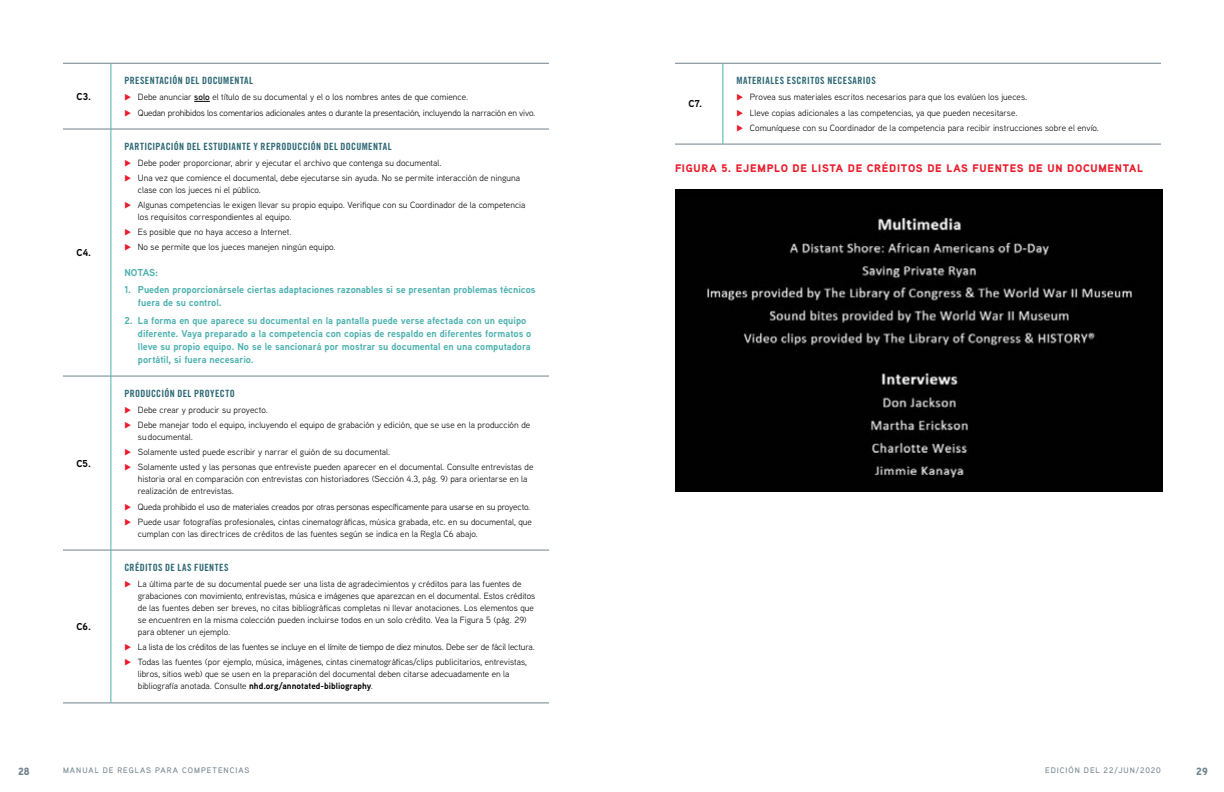
<style>
.page{position:relative;width:1224px;height:792px;background:#fff}
.page>*{position:absolute;margin:0;border:0;box-sizing:border-box;transform-origin:0 0}
.t1{font:900 11px "Aaux Pro";letter-spacing:.065em;color:#eb1d2d}
.t2{font:900 10.5px "Aaux Pro";color:#70828c}
.t3{font:700 10px/13px "Aaux Next";color:#4cb1af}
.t4{font:10px "Trade Gothic LT Std Bd Cn 20";letter-spacing:.04em;color:#2c6774}
.t5{font:700 10px "Aaux Next";letter-spacing:.01em;color:#000}
.t6{font:9px/15.1px "Aaux Next";color:#000}
.t7{font:500 8px "Aaux Pro";letter-spacing:.125em;color:#70828c}
.s1{font-weight:600}
.s2{font-weight:700}
</style>
<div class="page">
<hr style="left:63px;top:63px;width:48px;height:1px;background:#70828c">
<hr style="left:111px;top:63px;width:438px;height:1px;background:#70828c">
<hr style="left:63px;top:129px;width:48px;height:1px;background:#70828c">
<hr style="left:111px;top:129px;width:438px;height:1px;background:#70828c">
<hr style="left:63px;top:376px;width:48px;height:1px;background:#70828c">
<hr style="left:111px;top:376px;width:438px;height:1px;background:#70828c">
<hr style="left:63px;top:550px;width:48px;height:1px;background:#70828c">
<hr style="left:111px;top:550px;width:438px;height:1px;background:#70828c">
<hr style="left:63px;top:703px;width:48px;height:1px;background:#70828c">
<hr style="left:111px;top:703px;width:438px;height:1px;background:#70828c">
<hr style="left:111px;top:63px;width:1px;height:66px;background:#4cb1af">
<hr style="left:111px;top:129px;width:1px;height:247px;background:#4cb1af">
<hr style="left:111px;top:376px;width:1px;height:174px;background:#4cb1af">
<hr style="left:111px;top:550px;width:1px;height:153px;background:#4cb1af">
<svg style="left:194px;top:101px;width:16px;height:1px"></svg>
<hr style="left:675px;top:63px;width:48px;height:1px;background:#70828c">
<hr style="left:723px;top:63px;width:438px;height:1px;background:#70828c">
<hr style="left:675px;top:144px;width:48px;height:1px;background:#70828c">
<hr style="left:723px;top:144px;width:438px;height:1px;background:#70828c">
<hr style="left:723px;top:63px;width:1px;height:81px;background:#4cb1af">
<img style="left:675px;top:189px;width:487px;height:303px">
<p class="t5" style="left:76px;top:89px;width:16px">C3.</p>
<p class="t5" style="left:76px;top:245px;width:16px">C4.</p>
<p class="t5" style="left:76px;top:456px;width:16px">C5.</p>
<p class="t5" style="left:76px;top:619px;width:16px">C6.</p>
<p class="t4" style="left:124px;top:74px;width:130px">PRESENTACIÓN DEL DOCUMENTAL</p>
<p class="t6" style="left:138px;top:89px;width:399px">Debe anunciar <span class="s1">solo</span> el título de su documental y el o los nombres antes de que comience.<br>Quedan prohibidos los comentarios adicionales antes o durante la presentación, incluyendo la narración en vivo.</p>
<p class="t4" style="left:124px;top:140px;width:269px">PARTICIPACIÓN DEL ESTUDIANTE Y REPRODUCCIÓN DEL DOCUMENTAL</p>
<p class="t6" style="left:138px;top:155px;width:384px">Debe poder proporcionar, abrir y ejecutar el archivo que contenga su documental.<br>Una vez que comience el documental, debe ejecutarse sin ayuda. No se permite interacción de ninguna</p>
<p class="t6" style="left:138px;top:182px;width:389px">clase con los jueces ni el público.<br>Algunas competencias le exigen llevar su propio equipo. Verifique con su Coordinador de la competencia</p>
<p class="t6" style="left:138px;top:209px;width:199px">los requisitos correspondientes al equipo.<br>Es posible que no haya acceso a Internet.<br>No se permite que los jueces manejen ningún equipo.</p>
<p class="t3" style="left:124px;top:265px;width:35px">NOTAS:</p>
<p class="t3" style="left:138px;top:283px;width:399px;text-indent:-14px">1. Pueden proporcionársele ciertas adaptaciones razonables si se presentan problemas técnicos fuera de su control.</p>
<p class="t3" style="left:138px;top:313px;width:395px;text-indent:-14px">2. La forma en que aparece su documental en la pantalla puede verse afectada con un equipo diferente. Vaya preparado a la competencia con copias de respaldo en diferentes formatos o lleve su propio equipo. No se le sancionará por mostrar su documental en una computadora portátil, si fuera necesario.</p>
<p class="t4" style="left:124px;top:387px;width:112px">PRODUCCIÓN DEL PROYECTO</p>
<p class="t6" style="left:138px;top:402px;width:394px">Debe crear y producir su proyecto.<br>Debe manejar todo el equipo, incluyendo el equipo de grabación y edición, que se use en la producción de</p>
<p class="t6" style="left:138px;top:429px;width:397px">su documental.<br>Solamente usted puede escribir y narrar el guión de su documental.<br>Solamente usted y las personas que entreviste pueden aparecer en el documental. Consulte entrevistas de</p>
<p class="t6" style="left:138px;top:473px;width:391px;line-height:12px">historia oral en comparación con entrevistas con historiadores (Sección 4.3, pág. 9) para orientarse en la realización de entrevistas.</p>
<p class="t6" style="left:138px;top:499px;width:396px">Queda prohibido el uso de materiales creados por otras personas específicamente para usarse en su proyecto.<br>Puede usar fotografías profesionales, cintas cinematográficas, música grabada, etc. en su documental, que</p>
<p class="t6" style="left:138px;top:526px;width:342px">cumplan con las directrices de créditos de las fuentes según se indica en la Regla C6 abajo.</p>
<p class="t4" style="left:124px;top:561px;width:106px">CRÉDITOS DE LAS FUENTES</p>
<p class="t6" style="left:138px;top:578px;width:399px;line-height:12px">La última parte de su documental puede ser una lista de agradecimientos y créditos para las fuentes de grabaciones con movimiento, entrevistas, música e imágenes que aparezcan en el documental. Estos créditos de las fuentes deben ser breves, no citas bibliográficas completas ni llevar anotaciones. Los elementos que se encuentren en la misma colección pueden incluirse todos en un solo crédito. Vea la Figura 5 (pág. 29) para obtener un ejemplo.</p>
<p class="t6" style="left:138px;top:639px;width:399px">La lista de los créditos de las fuentes se incluye en el límite de tiempo de diez minutos. Debe ser de fácil lectura.<br>Todas las fuentes (por ejemplo, música, imágenes, cintas cinematográficas/clips publicitarios, entrevistas,</p>
<p class="t6" style="left:138px;top:668px;width:373px;line-height:12px">libros, sitios web) que se usen en la preparación del documental deben citarse adecuadamente en la bibliografía anotada. Consulte <span class="s2">nhd.org/annotated-bibliography</span>.</p>
<p class="t4" style="left:736px;top:74px;width:141px">MATERIALES ESCRITOS NECESARIOS</p>
<p class="t6" style="left:750px;top:89px;width:351px">Provea sus materiales escritos necesarios para que los evalúen los jueces.<br>Lleve copias adicionales a las competencias, ya que pueden necesitarse.<br>Comuníquese con su Coordinador de la competencia para recibir instrucciones sobre el envío.</p>
<p class="t1" style="left:675px;top:161px;width:470px">FIGURA 5. EJEMPLO DE LISTA DE CRÉDITOS DE LAS FUENTES DE UN DOCUMENTAL</p>
<p class="t5" style="left:688px;top:97px;width:15px">C7.</p>
<p class="t2" style="left:18px;top:765px;width:13px">28</p>
<p class="t7" style="left:63px;top:765px;width:188px">MANUAL DE REGLAS PARA COMPETENCIAS</p>
<p class="t7" style="left:1045px;top:765px;width:117px">EDICIÓN DEL 22/JUN/2020</p>
<p class="t2" style="left:1196px;top:765px;width:13px">29</p>
</div>
